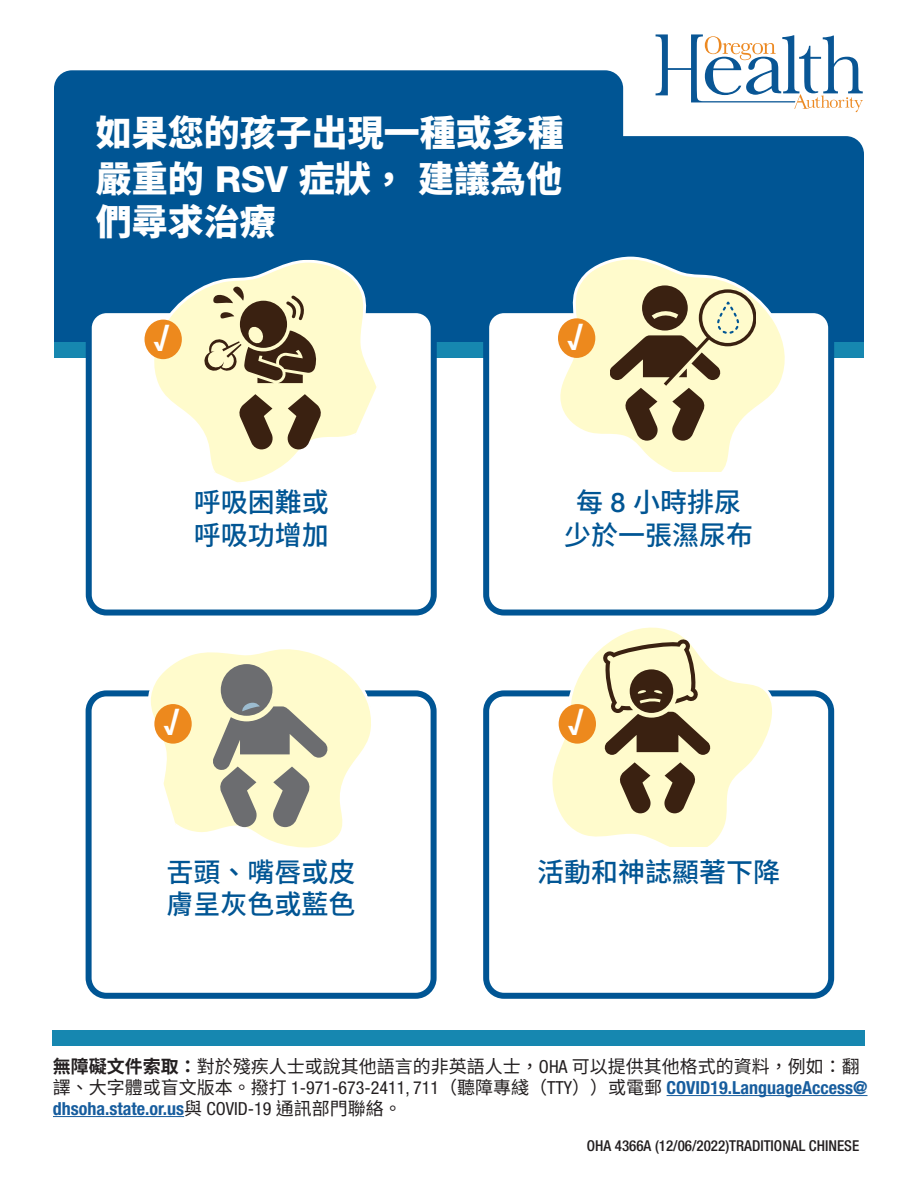
<style>
.page{position:relative;width:918px;height:1188px;background:#fff}
.page>*{position:absolute;margin:0;border:0;box-sizing:border-box;transform-origin:0 0}
.t1{font:900 36px/44.7px "Noto Sans CJ Ktc";color:#fff;text-align:justify}
.t2{font:700 34.2px "Magneto";color:#fff}
.t3{font:500 27px/32.4px "Noto Sans CJ Ktc";color:#005594}
.t4{font:18px/21px "Noto Sans CJ Ktc";color:#231f20}
.t5{font:700 condensed 18px "Helvetica Neue LT Std";color:#175d9e}
.t6{font:500 condensed 15px "Helvetica Neue LT Std";color:#231f20}
.s1{font-family:"Helvetica Neue LT Std";font-weight:800}
.s2{font-family:"Helvetica Neue LT Std"}
.s3{font-weight:700}
.s4{font-family:"Helvetica Neue LT Std";font-stretch:condensed}
.s5{font-family:"Helvetica Neue LT Std";font-weight:700;font-stretch:condensed;color:#175d9e}
.s6{font-family:"Noto Sans CJ Ktc";font-weight:400;font-stretch:normal;color:#231f20}
.s7{font-weight:400;color:#231f20}
</style>
<div class="page">
<div style="left:54px;top:136px;width:810px;height:222px;background:#005594"></div>
<div style="left:54px;top:342px;width:810px;height:15px;background:#1687b0"></div>
<div style="left:54px;top:70px;width:569px;height:132px;background:#005594"></div>
<div style="left:89px;top:310px;width:345px;height:303px;background:#fff;border-radius:18px"></div>
<div style="left:86px;top:307px;width:351px;height:309px;border:6px solid #005594;border-radius:18px"></div>
<div style="left:86px;top:690px;width:351px;height:309px;border:6px solid #005594;border-radius:18px"></div>
<div style="left:483px;top:690px;width:351px;height:309px;border:6px solid #005594;border-radius:18px"></div>
<div style="left:486px;top:310px;width:345px;height:303px;background:#fff;border-radius:18px"></div>
<div style="left:483px;top:307px;width:351px;height:309px;border:6px solid #005594;border-radius:18px"></div>
<svg style="left:557px;top:257px;width:231px;height:214px;fill:#fffbcc"></svg>
<svg style="left:151px;top:260px;width:230px;height:223px;fill:#fffbcc"></svg>
<svg style="left:550px;top:627px;width:225px;height:219px;fill:#fffbcc"></svg>
<svg style="left:148px;top:649px;width:228px;height:199px;fill:#fffbcc"></svg>
<div style="left:559px;top:704px;width:37px;height:40px;background:#ed891d;border-radius:50%"></div>
<div style="left:154px;top:704px;width:38px;height:40px;background:#ed891d;border-radius:50%"></div>
<svg style="left:610px;top:285px;width:146px;height:156px;background:#bdb391"></svg>
<svg style="left:619px;top:762px;width:33px;height:51px;background:#89785c"></svg>
<svg style="left:663px;top:762px;width:33px;height:51px;background:#89785c"></svg>
<svg style="left:603px;top:639px;width:107px;height:116px;background:#aea281"></svg>
<div style="left:221px;top:664px;width:51px;height:52px;background:#6c6d70;border-radius:50%"></div>
<svg style="left:213px;top:702px;width:114px;height:125px;background:#b7b69f"></svg>
<div style="left:145px;top:320px;width:37px;height:39px;background:#ed891d;border-radius:50%"></div>
<div style="left:558px;top:318px;width:37px;height:40px;background:#ed891d;border-radius:50%"></div>
<svg style="left:238px;top:394px;width:36px;height:55px;background:#89795c"></svg>
<svg style="left:286px;top:394px;width:35px;height:55px;background:#86755d"></svg>
<svg style="left:204px;top:287px;width:114px;height:96px;background:#b0a381"></svg>
<div style="left:53px;top:1030px;width:812px;height:15px;background:#1687b0"></div>
<svg style="left:656px;top:34px;width:207px;height:78px"></svg>
<hr style="left:667px;top:1095px;width:201px;height:1px;background:#175d9e">
<hr style="left:53px;top:1116px;width:131px;height:1px;background:#175d9e">
<h1 class="t1" style="left:96px;top:111px;width:470px">如果您的孩子出現一種或多種嚴重的 <span class="s1">RSV</span> 症狀，建議為他們尋求治療</h1>
<h2 class="t2" style="left:154px;top:320px;width:18px">√</h2>
<h2 class="t2" style="left:567px;top:319px;width:18px">√</h2>
<h3 class="t3" style="left:194px;top:487px;width:136px">呼吸困難或呼吸功增加</h3>
<h3 class="t3" style="left:564px;top:487px;width:190px;text-align:center">每 <span class="s2">8</span> 小時排尿少於一張濕尿布</h3>
<h2 class="t2" style="left:163px;top:704px;width:18px">√</h2>
<h2 class="t2" style="left:568px;top:704px;width:18px">√</h2>
<h3 class="t3" style="left:167px;top:856px;width:191px">舌頭、嘴唇或皮膚呈灰色或藍色</h3>
<h3 class="t3" style="left:537px;top:856px;width:244px">活動和神誌顯著下降</h3>
<p class="t4" style="left:53px;top:1056px;width:816px"><span class="s3">無障礙文件索取：</span>對於殘疾人士或說其他語言的非英語人士，<span class="s4">OHA</span> 可以提供其他格式的資料，例如：翻譯、大字體或盲文版本。撥打 <span class="s4">1-971-673-2411, 711</span>（聽障專綫（<span class="s4">TTY</span>））或電郵 <span class="s5">COVID19.LanguageAccess@</span></p>
<p class="t5" style="left:53px;top:1097px;width:350px">dhsoha.state.or.us<span class="s6">與</span> <span class="s7">COVID-19</span> <span class="s6">通訊部門聯絡。</span></p>
<p class="t6" style="left:587px;top:1137px;width:274px">OHA 4366A (12/06/2022)TRADITIONAL CHINESE</p>
</div>
